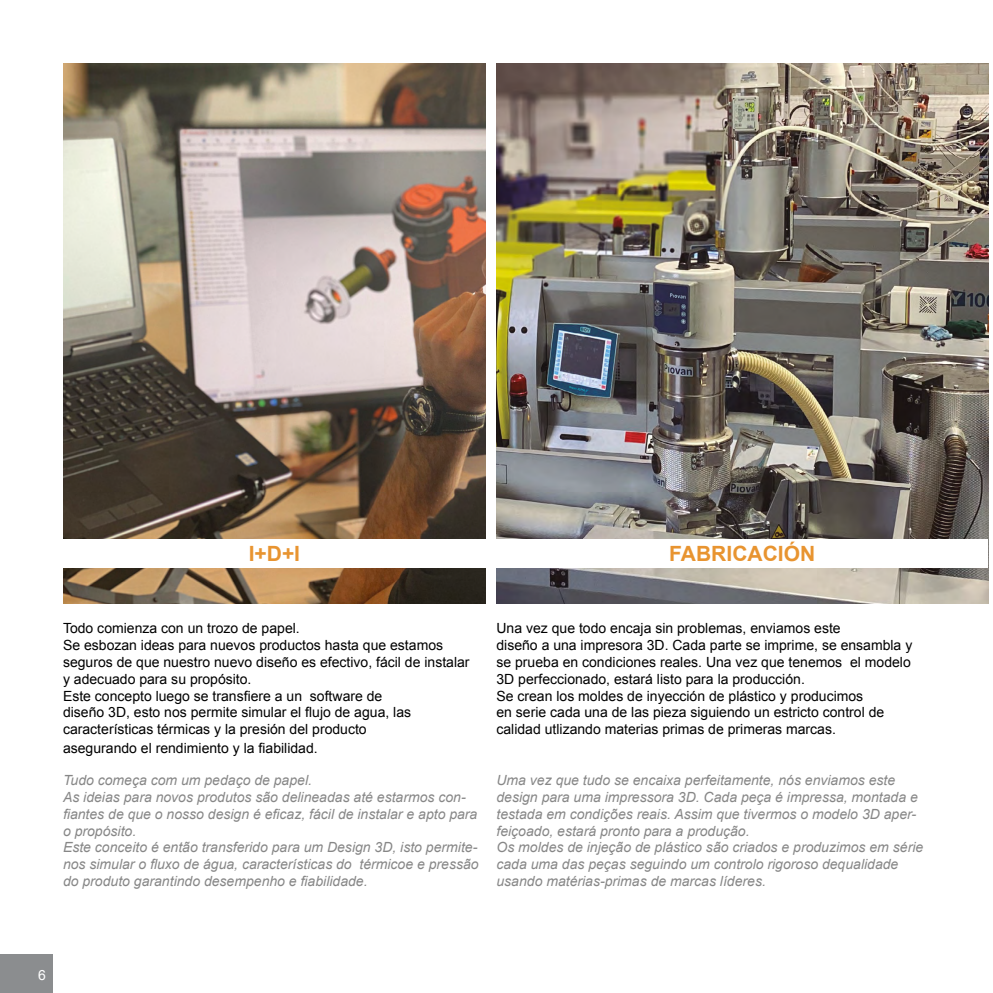
<style>
.page{position:relative;width:993px;height:993px;background:#fff}
.page>*{position:absolute;margin:0;border:0;box-sizing:border-box;transform-origin:0 0}
.t1{font:700 21px "Arial";color:#e89430}
.t2{font:14px/16.8px "Arial";color:#000}
.t3{font:italic 14px/16.8px "Arial";color:#878787}
.t4{font:14px "Arial";color:#fff}
</style>
<div class="page">
<div style="left:0;top:954px;width:52px;height:38px;background:#8b8d8f"></div>
<img style="left:63px;top:63px;width:422px;height:540px">
<div style="left:63px;top:539px;width:422px;height:29px;background:#fff"></div>
<img style="left:496px;top:63px;width:491px;height:540px">
<div style="left:496px;top:539px;width:491px;height:29px;background:#fff"></div>
<h1 class="t1" style="left:249px;top:540px;width:53px">I+D+I</h1>
<h1 class="t1" style="left:669px;top:540px;width:147px">FABRICACIÓN</h1>
<p class="t2" style="left:63px;top:620px;width:408px">Todo comienza con un trozo de papel.<br>Se esbozan ideas para nuevos productos hasta que estamos seguros de que nuestro nuevo diseño es efectivo, fácil de instalar y adecuado para su propósito.<br>Este concepto luego se transfiere a un software de<br>diseño 3D, esto nos permite simular el flujo de agua, las características térmicas y la presión del producto</p>
<p class="t2" style="left:63px;top:739px;width:256px">asegurando el rendimiento y la fiabilidad.</p>
<p class="t3" style="left:63px;top:771px;width:417px">Tudo começa com um pedaço de papel.<br>As ideias para novos produtos são delineadas até estarmos con&shy;fiantes de que o nosso design é eficaz, fácil de instalar e apto para o propósito.<br>Este conceito é então transferido para um Design 3D, isto permite&shy;nos simular o fluxo de água, características do térmicoe e pressão do produto garantindo desempenho e fiabilidade.</p>
<p class="t2" style="left:496px;top:620px;width:417px">Una vez que todo encaja sin problemas, enviamos este<br>diseño a una impresora 3D. Cada parte se imprime, se ensambla y se prueba en condiciones reales. Una vez que tenemos el modelo 3D perfeccionado, estará listo para la producción.<br>Se crean los moldes de inyección de plástico y producimos<br>en serie cada una de las pieza siguiendo un estricto control de calidad utlizando materias primas de primeras marcas.</p>
<p class="t3" style="left:496px;top:771px;width:428px">Uma vez que tudo se encaixa perfeitamente, nós enviamos este design para uma impressora 3D. Cada peça é impressa, montada e testada em condições reais. Assim que tivermos o modelo 3D aper&shy;feiçoado, estará pronto para a produção.<br>Os moldes de injeção de plástico são criados e produzimos em série cada uma das peças seguindo um controlo rigoroso dequalidade usando matérias-primas de marcas líderes.</p>
<p class="t4" style="left:38px;top:965px;width:9px">6</p>
</div>
